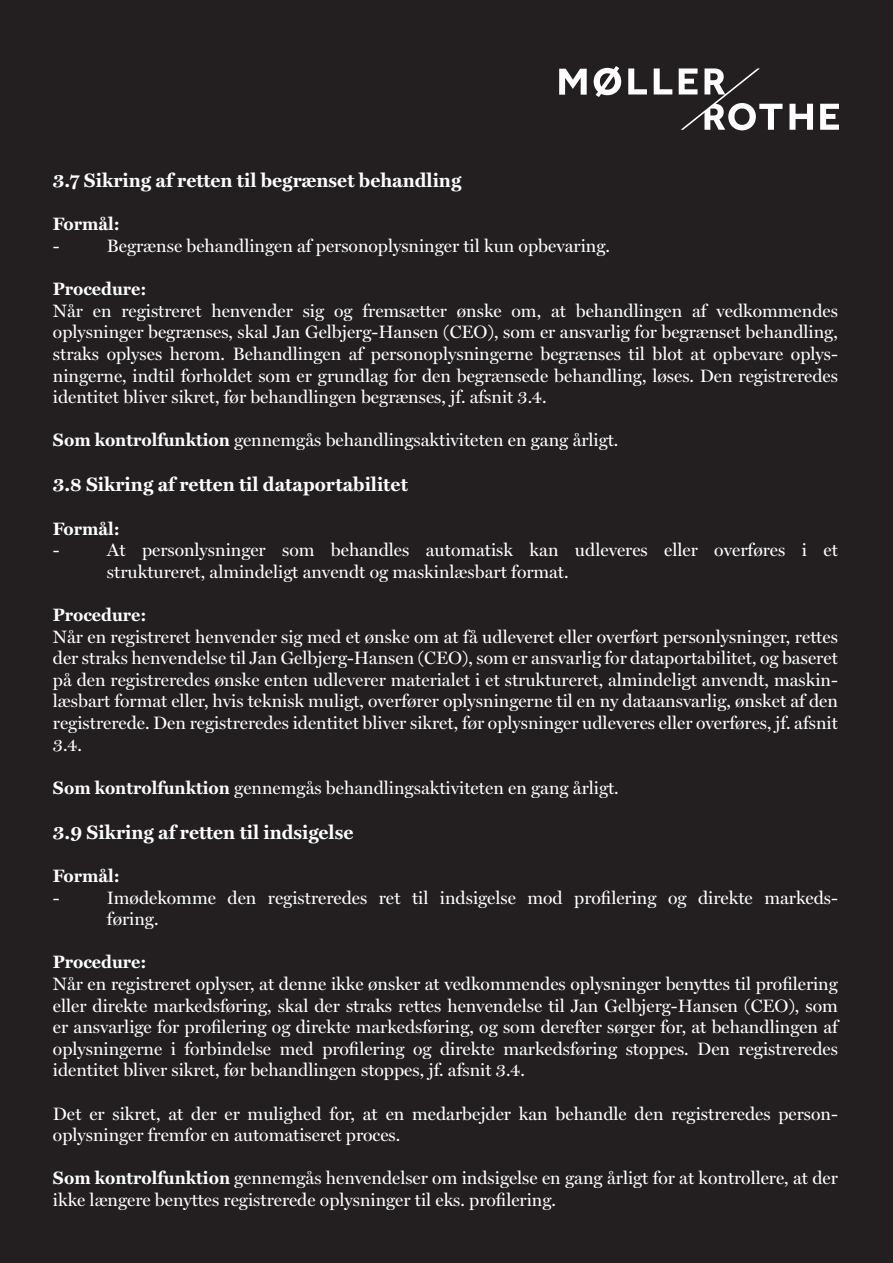
<style>
.page{position:relative;width:893px;height:1263px;background:#231f20}
.page>*{position:absolute;margin:0;border:0;box-sizing:border-box;transform-origin:0 0}
.t1{font:700 19.5px "Miller Text";color:#fff}
.t2{font:18px/21.6px "Miller Display";color:#fff}
.t3{font:700 18px "Miller Text";color:#fff}
.s1{font-family:"Miller Text";font-weight:700}
</style>
<div class="page">
<svg style="left:820px;top:104px;width:19px;height:26px"></svg>
<svg style="left:789px;top:104px;width:24px;height:26px"></svg>
<svg style="left:559px;top:69px;width:28px;height:26px"></svg>
<svg style="left:654px;top:68px;width:18px;height:26px"></svg>
<svg style="left:679px;top:68px;width:103px;height:62px"></svg>
<svg style="left:628px;top:68px;width:19px;height:26px"></svg>
<svg style="left:594px;top:66px;width:27px;height:31px"></svg>
<p class="t1" style="left:53px;top:165px;width:410px">3.7 Sikring af retten til begrænset behandling</p>
<p class="t3" style="left:53px;top:210px;width:68px">Formål:</p>
<p class="t2" style="left:53px;top:235px;width:8px">-</p>
<p class="t2" style="left:107px;top:235px;width:505px">Begrænse behandlingen af personoplysninger til kun opbevaring.</p>
<p class="t3" style="left:53px;top:275px;width:95px">Procedure:</p>
<p class="t2" style="left:53px;top:300px;width:786px;text-align:justify">Når en registreret henvender sig og fremsætter ønske om, at behandlingen af vedkommendes oplysninger begrænses, skal Jan Gelbjerg-Hansen (CEO), som er ansvarlig for begrænset behandling, straks oplyses herom. Behandlingen af personoplysningerne begrænses til blot at opbevare oplys&shy;ningerne, indtil forholdet som er grundlag for den begrænsede behandling, løses. Den registreredes identitet bliver sikret, før behandlingen begrænses, jf. afsnit 3.4.</p>
<p class="t2" style="left:53px;top:429px;width:567px"><span class="s1">Som kontrolfunktion</span> gennemgås behandlingsaktiviteten en gang årligt.</p>
<p class="t1" style="left:53px;top:469px;width:356px">3.8 Sikring af retten til dataportabilitet</p>
<p class="t3" style="left:53px;top:514px;width:68px">Formål:</p>
<p class="t2" style="left:53px;top:539px;width:8px">-</p>
<p class="t2" style="left:107px;top:539px;width:732px">At personlysninger som behandles automatisk kan udleveres eller overføres i et struktureret, almindeligt anvendt og maskinlæsbart format.</p>
<p class="t3" style="left:53px;top:600px;width:95px">Procedure:</p>
<p class="t2" style="left:53px;top:625px;width:786px;text-align:justify">Når en registreret henvender sig med et ønske om at få udleveret eller overført personlysninger, rettes der straks henvendelse til Jan Gelbjerg-Hansen (CEO), som er ansvarlig for dataportabilitet, og baseret på den registreredes ønske enten udleverer materialet i et struktureret, almindeligt anvendt, maskin&shy;læsbart format eller, hvis teknisk muligt, overfører oplysningerne til en ny dataansvarlig, ønsket af den registrerede. Den registreredes identitet bliver sikret, før oplysninger udleveres eller overføres, jf. afsnit 3.4.</p>
<p class="t2" style="left:53px;top:777px;width:567px"><span class="s1">Som kontrolfunktion</span> gennemgås behandlingsaktiviteten en gang årligt.</p>
<p class="t1" style="left:53px;top:817px;width:302px">3.9 Sikring af retten til indsigelse</p>
<p class="t3" style="left:53px;top:861px;width:68px">Formål:</p>
<p class="t2" style="left:53px;top:886px;width:8px">-</p>
<p class="t2" style="left:107px;top:886px;width:732px">Imødekomme den registreredes ret til indsigelse mod profilering og direkte markeds&shy;føring.</p>
<p class="t3" style="left:53px;top:948px;width:95px">Procedure:</p>
<p class="t2" style="left:53px;top:973px;width:786px;text-align:justify">Når en registreret oplyser, at denne ikke ønsker at vedkommendes oplysninger benyttes til profilering eller direkte markedsføring, skal der straks rettes henvendelse til Jan Gelbjerg-Hansen (CEO), som er ansvarlige for profilering og direkte markedsføring, og som derefter sørger for, at behandlingen af oplysningerne i forbindelse med profilering og direkte markedsføring stoppes. Den registreredes identitet bliver sikret, før behandlingen stoppes, jf. afsnit 3.4.</p>
<p class="t2" style="left:53px;top:1102px;width:786px">Det er sikret, at der er mulighed for, at en medarbejder kan behandle den registreredes person&shy;oplysninger fremfor en automatiseret proces.</p>
<p class="t2" style="left:53px;top:1167px;width:786px"><span class="s1">Som kontrolfunktion</span> gennemgås henvendelser om indsigelse en gang årligt for at kontrollere, at der ikke længere benyttes registrerede oplysninger til eks. profilering.</p>
</div>
